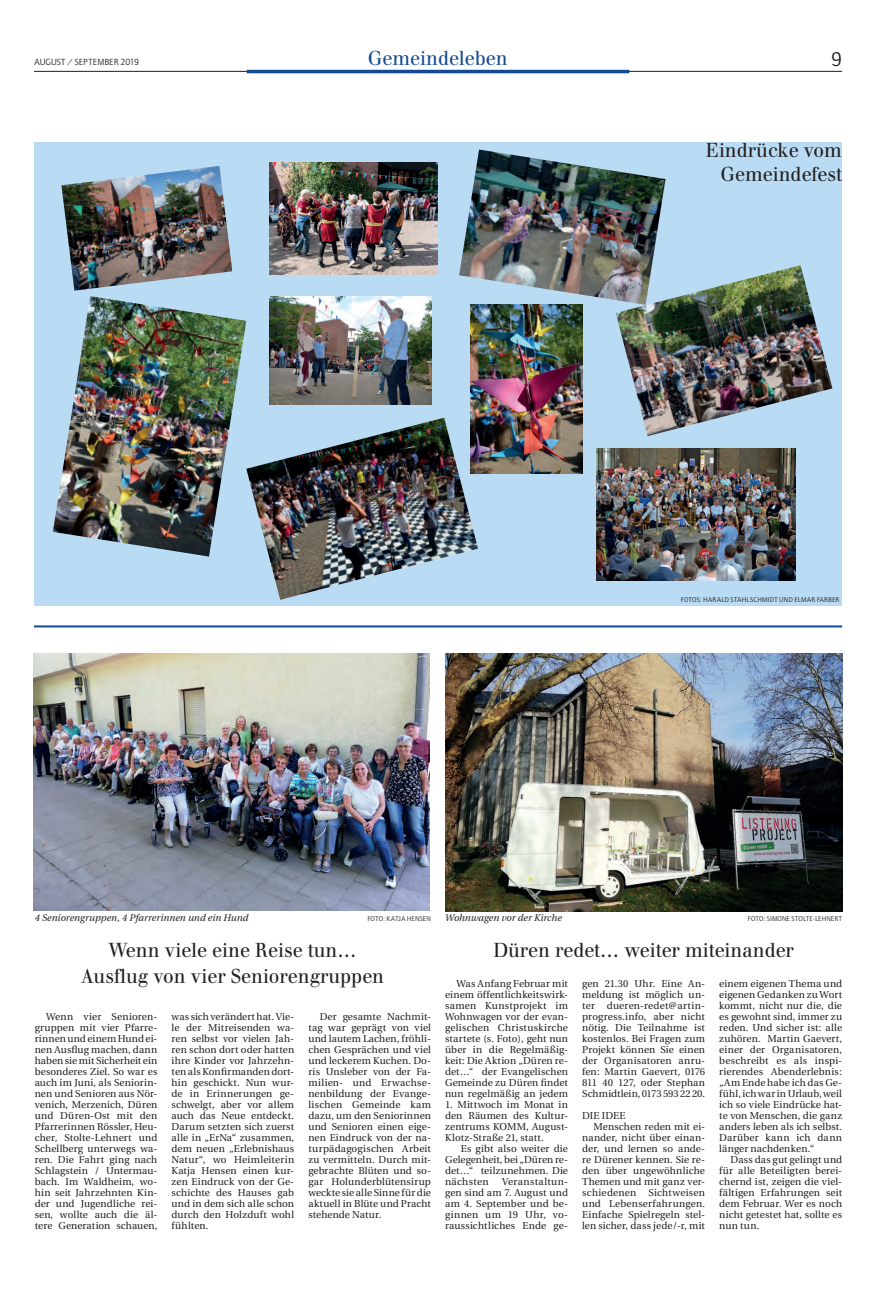
<style>
.page{position:relative;width:879px;height:1290px;background:#fff}
.page>*{position:absolute;margin:0;border:0;box-sizing:border-box;transform-origin:0 0}
.t1{font:20px/24px "Walbaum";color:#231f20;text-align:right;scale:.95 1}
.t2{font:20px "Walbaum";color:#124a93;scale:.95 1}
.t3{font:20px "AT Quay Sans";color:#231f20}
.t4{font:10px/11px "Utopia";letter-spacing:.01em;color:#231f20;text-align:justify}
.t5{font:italic 9.7px "Utopia";color:#231f20}
.t6{font:9px "AT Quay Sans";letter-spacing:-.005em;color:#231f20}
.t7{font:7px "AT Quay Sans";letter-spacing:.005em;color:#231f20}
</style>
<div class="page">
<hr style="left:34px;top:71px;width:808px;height:1px;background:#231f20">
<hr style="left:247px;top:70px;width:382px;height:3px;background:#124a93">
<div style="left:35px;top:142px;width:807px;height:463px;background:#b9dbf3"></div>
<img style="left:616px;top:265px;width:216px;height:171px">
<hr style="left:34px;top:625px;width:808px;height:2px;background:#124a93">
<img style="left:471px;top:305px;width:111px;height:168px">
<img style="left:53px;top:296px;width:193px;height:260px">
<img style="left:246px;top:418px;width:232px;height:182px">
<img style="left:269px;top:297px;width:162px;height:107px">
<img style="left:270px;top:162px;width:168px;height:112px">
<img style="left:459px;top:150px;width:206px;height:155px">
<img style="left:61px;top:166px;width:171px;height:125px">
<img style="left:597px;top:449px;width:198px;height:132px">
<img style="left:445px;top:653px;width:397px;height:258px">
<img style="left:33px;top:654px;width:397px;height:256px">
<h1 class="t2" style="left:368px;top:46px;width:149px">Gemeindeleben</h1>
<p class="t6" style="left:34px;top:57px;width:107px">AUGUST / SEPTEMBER 2019</p>
<h1 class="t3" style="left:831px;top:48px;width:13px">9</h1>
<h1 class="t1" style="left:706px;top:138px;width:145px">Eindrücke vom<br>Gemeindefest</h1>
<p class="t7" style="left:681px;top:596px;width:160px">FOTOS: HARALD STAHLSCHMIDT UND ELMAR FARBER</p>
<p class="t5" style="left:35px;top:913px;width:215px">4 Seniorengruppen, 4 Pfarrerinnen und ein Hund</p>
<p class="t7" style="left:367px;top:915px;width:65px">FOTO: KATJA HENSEN</p>
<h1 class="t1" style="left:81px;top:936px;width:321px;line-height:26.8px;text-align:center">Wenn viele eine Reise tun…<br>Ausflug von vier Seniorengruppen</h1>
<p class="t4" style="left:35px;top:1011px;width:124px;text-indent:11px">Wenn vier Senioren&shy;gruppen mit vier Pfarre&shy;rinnen und einem Hund ei&shy;nen Ausflug machen, dann haben sie mit Sicherheit ein besonderes Ziel. So war es auch im Juni, als Seniorin&shy;nen und Senioren aus Nör&shy;venich, Merzenich, Düren und Düren-Ost mit den Pfarrerinnen Rössler, Heu&shy;cher, Stolte-Lehnert und Schellberg unterwegs wa&shy;ren. Die Fahrt ging nach Schlagstein / Untermau&shy;bach. Im Waldheim, wo&shy;hin seit Jahrzehnten Kin&shy;der und Jugendliche rei&shy;sen, wollte auch die äl&shy;tere Generation schauen,</p>
<p class="t4" style="left:172px;top:1011px;width:124px">was sich verändert hat. Vie&shy;le der Mitreisenden wa&shy;ren selbst vor vielen Jah&shy;ren schon dort oder hatten ihre Kinder vor Jahrzehn&shy;ten als Konfirmanden dort&shy;hin geschickt. Nun wur&shy;de in Erinnerungen ge&shy;schwelgt, aber vor allem auch das Neue entdeckt.<br>Darum setzten sich zuerst alle in „ErNa“ zusammen, dem neuen „Erlebnishaus Natur“, wo Heimleiterin Katja Hensen einen kur&shy;zen Eindruck von der Ge&shy;schichte des Hauses gab und in dem sich alle schon durch den Holzduft wohl fühlten.</p>
<p class="t4" style="left:308px;top:1011px;width:124px;text-indent:11px">Der gesamte Nachmit&shy;tag war geprägt von viel und lautem Lachen, fröhli&shy;chen Gesprächen und viel und leckerem Kuchen. Do&shy;ris Unsleber von der Fa&shy;milien- und Erwachse&shy;nenbildung der Evange&shy;lischen Gemeinde kam dazu, um den Seniorinnen und Senioren einen eige&shy;nen Eindruck von der na&shy;turpädagogischen Arbeit zu vermitteln. Durch mit&shy;gebrachte Blüten und so&shy;gar Holunderblütensirup weckte sie alle Sinne für die aktuell in Blüte und Pracht stehende Natur.</p>
<p class="t5" style="left:445px;top:913px;width:118px">Wohnwagen vor der Kirche</p>
<p class="t7" style="left:748px;top:915px;width:96px">FOTO: SIMONE STOLTE-LEHNERT</p>
<h1 class="t1" style="left:493px;top:938px;width:318px">Düren redet… weiter miteinander</h1>
<p class="t4" style="left:445px;top:978px;width:124px;text-indent:11px">Was Anfang Februar mit einem öffentlichkeitswirk&shy;samen Kunstprojekt im Wohnwagen vor der evan&shy;gelischen Christuskirche startete (s. Foto), geht nun über in die Regelmäßig&shy;keit: Die Aktion „Düren re&shy;det…“ der Evangelischen Gemeinde zu Düren findet nun regelmäßig an jedem</p>
<p class="t4" style="left:445px;top:1099px;width:124px">1. Mittwoch im Monat in den Räumen des Kultur&shy;zentrums KOMM, August-Klotz-Straße 21, statt.</p>
<p class="t4" style="left:445px;top:1143px;width:124px;text-indent:16px">Es gibt also weiter die Gelegenheit, bei „Düren re&shy;det…“ teilzunehmen. Die nächsten</p>
<p class="t4" style="left:445px;top:1176px;width:124px;text-indent:57px">Veranstaltun&shy;gen sind am 7. August und am 4. September und be&shy;ginnen um 19 Uhr, vo&shy;raussichtliches Ende ge-</p>
<p class="t4" style="left:582px;top:978px;width:124px">gen 21.30 Uhr. Eine An&shy;meldung ist möglich un&shy;ter dueren-redet@artin&shy;progress.info, aber nicht nötig. Die Teilnahme ist kostenlos. Bei Fragen zum Projekt können Sie einen der Organisatoren anru&shy;fen: Martin Gaevert, 0176<br>811 40 127, oder Stephan Schmidtlein, 0173 593 22 20.</p>
<p class="t4" style="left:582px;top:1110px;width:45px">DIE IDEE</p>
<p class="t4" style="left:593px;top:1121px;width:113px">Menschen reden mit ei-</p>
<p class="t4" style="left:582px;top:1132px;width:124px">nander, nicht über einan-</p>
<p class="t4" style="left:582px;top:1143px;width:124px">der, und lernen so ande-</p>
<p class="t4" style="left:582px;top:1154px;width:124px">re Dürener kennen. Sie re-</p>
<p class="t4" style="left:582px;top:1165px;width:124px">den über ungewöhnliche</p>
<p class="t4" style="left:582px;top:1176px;width:124px">Themen und mit ganz ver-</p>
<p class="t4" style="left:582px;top:1187px;width:124px">schiedenen Sichtweisen</p>
<p class="t4" style="left:582px;top:1198px;width:124px">und Lebenserfahrungen.</p>
<p class="t4" style="left:582px;top:1209px;width:124px">Einfache Spielregeln stel-</p>
<p class="t4" style="left:582px;top:1220px;width:124px">len sicher, dass jede/-r, mit</p>
<p class="t4" style="left:719px;top:978px;width:124px">einem eigenen Thema und eigenen Gedanken zu Wort kommt, nicht nur die, die es gewohnt sind, immer zu reden. Und sicher ist: alle zuhören. Martin Gaevert, einer der Organisatoren, beschreibt es als inspi&shy;rierendes Abenderlebnis: „Am Ende habe ich das Ge&shy;fühl, ich war in Urlaub, weil ich so viele Eindrücke hat&shy;te von Menschen, die ganz anders leben als ich selbst.<br>Darüber kann ich dann länger nachdenken.“</p>
<p class="t4" style="left:719px;top:1154px;width:124px;text-indent:11px">Dass das gut gelingt und für alle Beteiligten berei&shy;chernd ist, zeigen die viel&shy;fältigen Erfahrungen seit dem Februar. Wer es noch nicht getestet hat, sollte es nun tun.</p>
</div>
